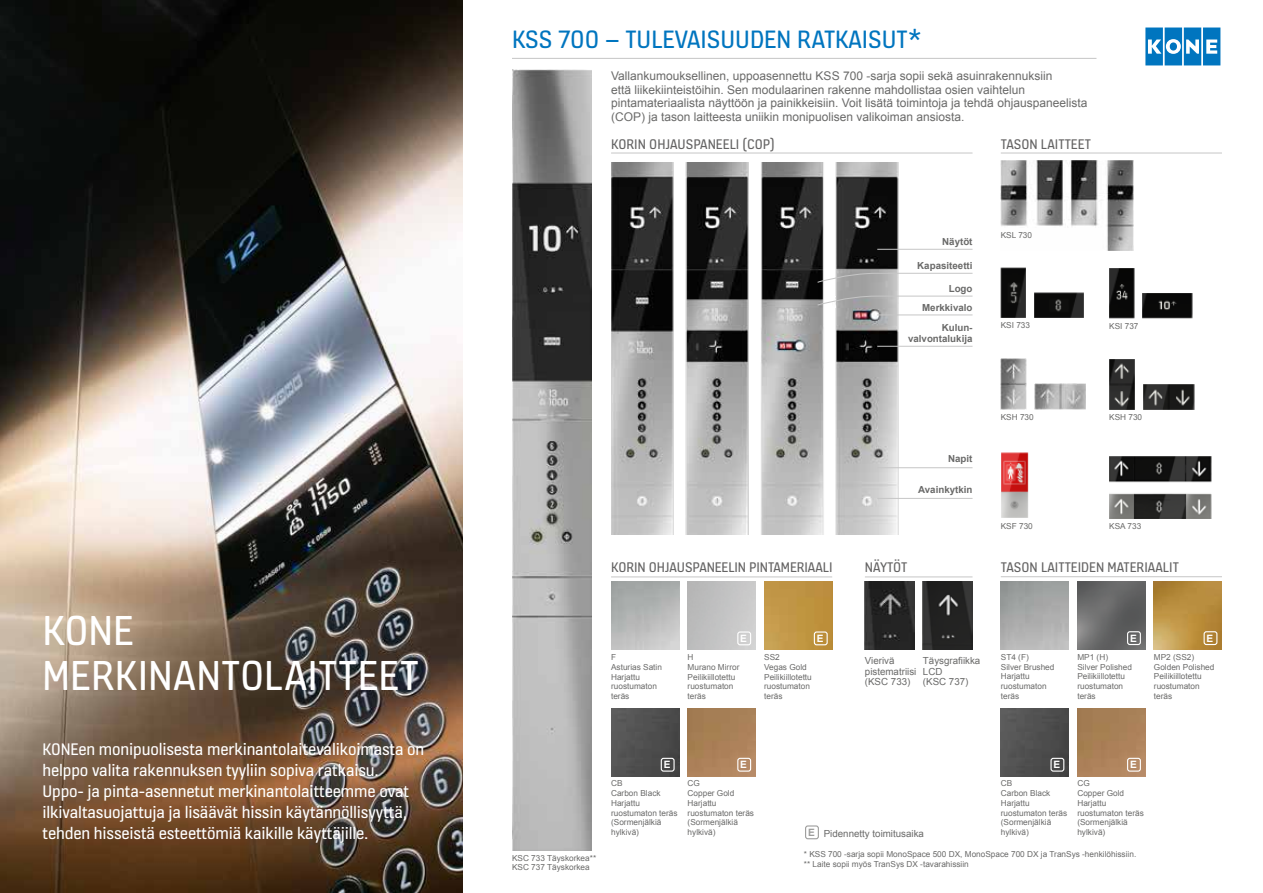
<style>
.page{position:relative;width:1263px;height:893px;background:#fff}
.page>*{position:absolute;margin:0;border:0;box-sizing:border-box;transform-origin:0 0}
.t1{font:45px/45px "KONE Information v 13";letter-spacing:.01em;color:#fff}
.t2{font:27px "KONE Information v 13";color:#0075bf}
.t3{font:18px/21px "KONE Information v 13";letter-spacing:-.01em;color:#fff}
.t4{font:15px "KONE Information v 13";color:#646363}
.t5{font:12px/13.5px "Arial";color:#6a6a69}
.t6{font:700 10.2px "Arial";color:#fff}
.t7{font:9.75px/10.5px "Arial";color:#6a6a69}
.t8{font:700 9.75px/10.5px "Arial";color:#6a6a69;text-align:right}
.t9{font:8.25px/9.8px "Arial";color:#6a6a69}
.s1{font-weight:700;font-size:10.2px;color:#9d9d9c}
</style>
<div class="page">
<img style="left:611px;top:163px;width:291px;height:371px">
<img style="left:0;top:0;width:462px;height:893px">
<img style="left:512px;top:70px;width:79px;height:781px">
<hr style="left:611px;top:153px;width:361px;height:1px;background:#c6c6c6">
<hr style="left:877px;top:249px;width:95px;height:1px;background:#c6c6c6">
<svg style="left:817px;top:273px;width:156px;height:10px"></svg>
<svg style="left:817px;top:295px;width:156px;height:11px"></svg>
<hr style="left:877px;top:315px;width:95px;height:1px;background:#c6c6c6">
<hr style="left:877px;top:498px;width:95px;height:1px;background:#c6c6c6">
<hr style="left:877px;top:467px;width:95px;height:1px;background:#c6c6c6">
<hr style="left:877px;top:346px;width:95px;height:1px;background:#c6c6c6">
<img style="left:865px;top:582px;width:49px;height:68px">
<img style="left:923px;top:582px;width:49px;height:68px">
<hr style="left:512px;top:58px;width:584px;height:1px;background:#c6c6c6">
<svg style="left:1145px;top:28px;width:75px;height:37px"></svg>
<div style="left:805px;top:825px;width:14px;height:14px;border:1px solid #9d9d9c;border-radius:2px"></div>
<hr style="left:1001px;top:153px;width:221px;height:1px;background:#c6c6c6">
<img style="left:1001px;top:359px;width:25px;height:50px">
<img style="left:1035px;top:384px;width:51px;height:25px">
<img style="left:1109px;top:359px;width:26px;height:51px">
<img style="left:1143px;top:384px;width:51px;height:26px">
<img style="left:1001px;top:268px;width:25px;height:50px">
<img style="left:1034px;top:293px;width:50px;height:25px">
<img style="left:1109px;top:268px;width:25px;height:50px">
<img style="left:1142px;top:293px;width:50px;height:25px">
<img style="left:1001px;top:452px;width:27px;height:66px">
<img style="left:1109px;top:456px;width:102px;height:63px">
<img style="left:1001px;top:160px;width:132px;height:91px">
<hr style="left:1001px;top:576px;width:221px;height:1px;background:#c6c6c6">
<img style="left:1001px;top:708px;width:68px;height:68px">
<div style="left:1050px;top:758px;width:14px;height:14px;border:1px solid #fff;border-radius:2px"></div>
<img style="left:1077px;top:708px;width:68px;height:68px">
<div style="left:1127px;top:758px;width:14px;height:14px;border:1px solid #fff;border-radius:2px"></div>
<img style="left:1077px;top:581px;width:68px;height:69px">
<div style="left:1127px;top:631px;width:14px;height:14px;border:1px solid #fff;border-radius:2px"></div>
<img style="left:1154px;top:581px;width:68px;height:69px">
<div style="left:1203px;top:631px;width:14px;height:14px;border:1px solid #fff;border-radius:2px"></div>
<hr style="left:611px;top:577px;width:221px;height:1px;background:#c6c6c6">
<hr style="left:865px;top:577px;width:107px;height:1px;background:#c6c6c6">
<img style="left:611px;top:708px;width:68px;height:68px">
<div style="left:661px;top:758px;width:14px;height:14px;border:1px solid #fff;border-radius:2px"></div>
<img style="left:688px;top:708px;width:68px;height:68px">
<div style="left:737px;top:758px;width:14px;height:14px;border:1px solid #fff;border-radius:2px"></div>
<div style="left:737px;top:631px;width:14px;height:14px;border:1px solid #fff;border-radius:2px"></div>
<img style="left:764px;top:582px;width:68px;height:68px">
<div style="left:814px;top:631px;width:14px;height:14px;border:1px solid #fff;border-radius:2px"></div>
<h1 class="t1" style="left:43px;top:606px;width:378px">KONE<br>MERKINANTOLAITTEET</h1>
<p class="t3" style="left:43px;top:737px;width:383px">KONEen monipuolisesta merkinantolaitevalikoimasta on helppo valita rakennuksen tyyliin sopiva ratkaisu.<br>Uppo- ja pinta-asennetut merkinantolaitteemme ovat ilkivaltasuojattuja ja lisäävät hissin käytännöllisyyttä, tehden hisseistä esteettömiä kaikille käyttäjille.</p>
<h2 class="t2" style="left:512px;top:21px;width:411px">KSS 700 – TULEVAISUUDEN RATKAISUT*</h2>
<p class="t5" style="left:611px;top:69px;width:478px">Vallankumouksellinen, uppoasennettu KSS 700 -sarja sopii sekä asuinrakennuksiin<br>että liikekiinteistöihin. Sen modulaarinen rakenne mahdollistaa osien vaihtelun pintamateriaalista näyttöön ja painikkeisiin. Voit lisätä toimintoja ja tehdä ohjauspaneelista (COP) ja tason laitteesta uniikin monipuolisen valikoiman ansiosta.</p>
<h3 class="t4" style="left:611px;top:134px;width:165px">KORIN OHJAUSPANEELI (COP)</h3>
<h3 class="t4" style="left:1001px;top:134px;width:92px">TASON LAITTEET</h3>
<p class="t8" style="left:942px;top:237px;width:32px">Näytöt</p>
<p class="t8" style="left:949px;top:284px;width:25px">Logo</p>
<p class="t8" style="left:917px;top:261px;width:57px">Kapasiteetti</p>
<p class="t8" style="left:922px;top:302px;width:52px">Merkkivalo</p>
<p class="t8" style="left:908px;top:323px;width:66px">Kulun&shy;valvontalukija</p>
<p class="t9" style="left:1001px;top:230px;width:33px">KSL 730</p>
<p class="t9" style="left:1001px;top:320px;width:31px">KSI 733</p>
<p class="t9" style="left:1109px;top:321px;width:31px">KSI 737</p>
<p class="t8" style="left:948px;top:454px;width:26px">Napit</p>
<p class="t8" style="left:918px;top:484px;width:56px">Avainkytkin</p>
<h3 class="t4" style="left:611px;top:557px;width:223px">KORIN OHJAUSPANEELIN PINTAMERIAALI</h3>
<h3 class="t4" style="left:865px;top:557px;width:44px">NÄYTÖT</h3>
<p class="t9" style="left:1001px;top:412px;width:35px">KSH 730</p>
<p class="t9" style="left:1109px;top:412px;width:35px">KSH 730</p>
<p class="t9" style="left:1001px;top:521px;width:34px">KSF 730</p>
<p class="t9" style="left:1109px;top:521px;width:34px">KSA 733</p>
<h3 class="t4" style="left:1001px;top:557px;width:180px">TASON LAITTEIDEN MATERIAALIT</h3>
<p class="t9" style="left:611px;top:652px;width:52px">F<br>Asturias Satin<br>Harjattu ruostumaton teräs</p>
<p class="t6" style="left:740px;top:632px;width:8px">E</p>
<p class="t9" style="left:688px;top:652px;width:53px">H<br>Murano Mirror<br>Peilikiillotettu ruostumaton teräs</p>
<p class="t6" style="left:817px;top:632px;width:8px">E</p>
<p class="t9" style="left:764px;top:652px;width:49px">SS2<br>Vegas Gold<br>Peilikiillotettu ruostumaton teräs</p>
<p class="t7" style="left:923px;top:655px;width:59px">Täysgrafiikka<br>LCD<br>(KSC 737)</p>
<p class="t7" style="left:865px;top:655px;width:53px">Vierivä pistematriisi (KSC 733)</p>
<p class="t9" style="left:1001px;top:652px;width:55px">ST4 (F)<br>Silver Brushed<br>Harjattu ruostumaton teräs</p>
<p class="t6" style="left:1130px;top:631px;width:8px">E</p>
<p class="t9" style="left:1077px;top:652px;width:56px">MP1 (H)<br>Silver Polished<br>Peilikiillotettu ruostumaton teräs</p>
<p class="t6" style="left:1206px;top:631px;width:8px">E</p>
<p class="t9" style="left:1154px;top:652px;width:62px">MP2 (SS2)<br>Golden Polished<br>Peilikiillotettu ruostumaton teräs</p>
<p class="t9" style="left:512px;top:853px;width:86px">KSC 733 Täyskorkea**<br>KSC 737 Täyskorkea</p>
<p class="t6" style="left:664px;top:758px;width:8px">E</p>
<p class="t9" style="left:611px;top:779px;width:68px">CB<br>Carbon Black<br>Harjattu ruostumaton teräs (Sormenjälkiä hylkivä)</p>
<p class="t6" style="left:740px;top:758px;width:8px">E</p>
<p class="t9" style="left:688px;top:779px;width:68px">CG<br>Copper Gold<br>Harjattu ruostumaton teräs (Sormenjälkiä hylkivä)</p>
<p class="t7" style="left:808px;top:828px;width:117px"><span class="s1">E</span> Pidennetty toimitusaika</p>
<p class="t6" style="left:1053px;top:758px;width:8px">E</p>
<p class="t9" style="left:1001px;top:779px;width:68px">CB<br>Carbon Black<br>Harjattu ruostumaton teräs (Sormenjälkiä hylkivä)</p>
<p class="t6" style="left:1130px;top:758px;width:8px">E</p>
<p class="t9" style="left:1077px;top:779px;width:68px">CG<br>Copper Gold<br>Harjattu ruostumaton teräs (Sormenjälkiä hylkivä)</p>
<p class="t9" style="left:804px;top:850px;width:334px">* KSS 700 -sarja sopii MonoSpace 500 DX, MonoSpace 700 DX ja TranSys -henkilöhissiin. ** Laite sopii myös TranSys DX -tavarahissiin</p>
</div>
